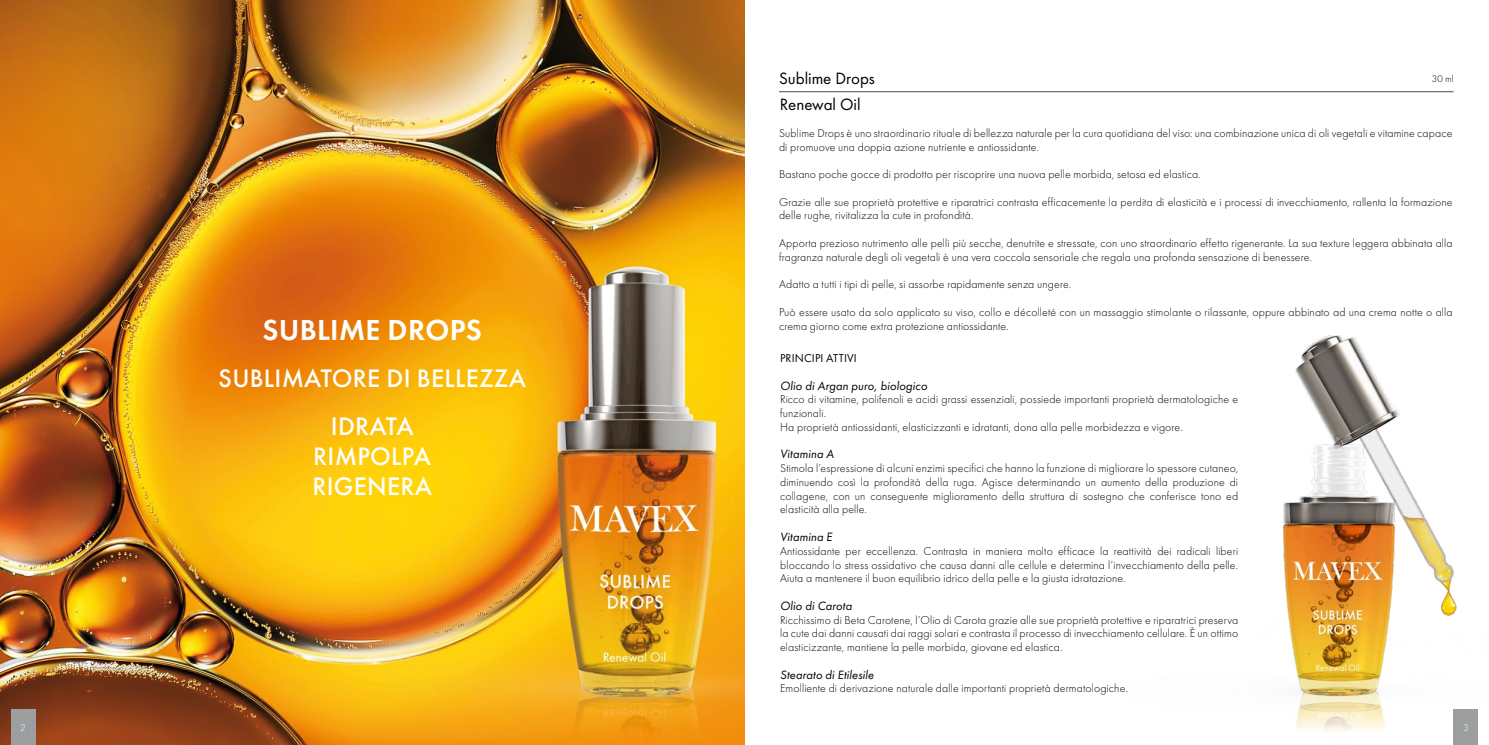
<style>
.page{position:relative;width:1489px;height:745px;background:#fff}
.page>*{position:absolute;margin:0;border:0;box-sizing:border-box;transform-origin:0 0}
.t1{font:600 30px "Futura PT";letter-spacing:.01em;color:#fff}
.t2{font:500 26.25px/47.8px "Futura PT";letter-spacing:.01em;color:#fff;text-align:center}
.t3{font:17px "Futura PT";letter-spacing:-.005em;color:#000}
.t4{font:italic 12.5px "Futura PT";letter-spacing:.01em;color:#000}
.t5{font:300 11.88px/13.8px "Futura PT";letter-spacing:.01em;color:#000}
.t6{font:11.88px "Futura PT";letter-spacing:.01em;color:#000}
.t7{font:300 10px "Futura PT";color:#000}
.t8{font:300 10px "Futura PT";color:#fff}
</style>
<div class="page">
<img style="left:1283px;top:335px;width:174px;height:396px">
<img style="left:0;top:0;width:744px;height:744px">
<div style="left:11px;top:709px;width:24px;height:35px;background:#9c9e9f"></div>
<div style="left:1453px;top:709px;width:25px;height:35px;background:#9c9e9f"></div>
<hr style="left:779px;top:91px;width:674px;height:1px;background:#707172">
<h1 class="t1" style="left:262px;top:310px;width:221px">SUBLIME DROPS</h1>
<h2 class="t2" style="left:218px;top:354px;width:309px">SUBLIMATORE DI BELLEZZA<br>IDRATA</h2>
<h2 class="t2" style="left:312px;top:441px;width:121px;line-height:30px;text-align:left">RIMPOLPA<br>RIGENERA</h2>
<h3 class="t3" style="left:779px;top:68px;width:97px">Sublime Drops</h3>
<h3 class="t3" style="left:780px;top:94px;width:82px">Renewal Oil</h3>
<p class="t7" style="left:1431px;top:73px;width:23px">30 ml</p>
<p class="t5" style="left:779px;top:126px;width:675px">Sublime Drops è uno straordinario rituale di bellezza naturale per la cura quotidiana del viso: una combinazione unica di oli vegetali e vitamine capace di promuove una doppia azione nutriente e antiossidante.</p>
<p class="t5" style="left:779px;top:167px;width:423px">Bastano poche gocce di prodotto per riscoprire una nuova pelle morbida, setosa ed elastica.</p>
<p class="t5" style="left:779px;top:195px;width:675px">Grazie alle sue proprietà protettive e riparatrici contrasta efficacemente la perdita di elasticità e i processi di invecchiamento, rallenta la formazione delle rughe, rivitalizza la cute in profondità.</p>
<p class="t5" style="left:779px;top:236px;width:675px">Apporta prezioso nutrimento alle pelli più secche, denutrite e stressate, con uno straordinario effetto rigenerante. La sua texture leggera abbinata alla fragranza naturale degli oli vegetali è una vera coccola sensoriale che regala una profonda sensazione di benessere.</p>
<p class="t5" style="left:779px;top:277px;width:294px">Adatto a tutti i tipi di pelle, si assorbe rapidamente senza ungere.</p>
<p class="t5" style="left:779px;top:305px;width:675px">Può essere usato da solo applicato su viso, collo e décolleté con un massaggio stimolante o rilassante, oppure abbinato ad una crema notte o alla crema giorno come extra protezione antiossidante.</p>
<p class="t6" style="left:780px;top:351px;width:78px">PRINCIPI ATTIVI</p>
<p class="t4" style="left:780px;top:378px;width:149px">Olio di Argan puro, biologico</p>
<p class="t5" style="left:780px;top:392px;width:459px">Ricco di vitamine, polifenoli e acidi grassi essenziali, possiede importanti proprietà dermatologiche e funzionali.<br>Ha proprietà antiossidanti, elasticizzanti e idratanti, dona alla pelle morbidezza e vigore.</p>
<p class="t4" style="left:780px;top:446px;width:55px">Vitamina A</p>
<p class="t5" style="left:780px;top:461px;width:459px;text-align:justify">Stimola l’espressione di alcuni enzimi specifici che hanno la funzione di migliorare lo spessore cutaneo, diminuendo così la profondità della ruga. Agisce determinando un aumento della produzione di collagene, con un conseguente miglioramento della struttura di sostegno che conferisce tono ed elasticità alla pelle.</p>
<p class="t4" style="left:780px;top:529px;width:54px">Vitamina E</p>
<p class="t5" style="left:780px;top:543px;width:459px;text-align:justify">Antiossidante per eccellenza. Contrasta in maniera molto efficace la reattività dei radicali liberi bloccando lo stress ossidativo che causa danni alle cellule e determina l’invecchiamento della pelle.<br>Aiuta a mantenere il buon equilibrio idrico della pelle e la giusta idratazione.</p>
<p class="t4" style="left:780px;top:598px;width:73px">Olio di Carota</p>
<p class="t5" style="left:780px;top:612px;width:459px;text-align:justify">Ricchissimo di Beta Carotene, l’Olio di Carota grazie alle sue proprietà protettive e riparatrici preserva la cute dai danni causati dai raggi solari e contrasta il processo di invecchiamento cellulare. È un ottimo elasticizzante, mantiene la pelle morbida, giovane ed elastica.</p>
<p class="t4" style="left:780px;top:666px;width:95px">Stearato di Etilesile</p>
<p class="t5" style="left:780px;top:681px;width:349px">Emolliente di derivazione naturale dalle importanti proprietà dermatologiche.</p>
<p class="t8" style="left:20px;top:721px;width:7px">2</p>
<p class="t8" style="left:1462px;top:721px;width:7px">3</p>
</div>
